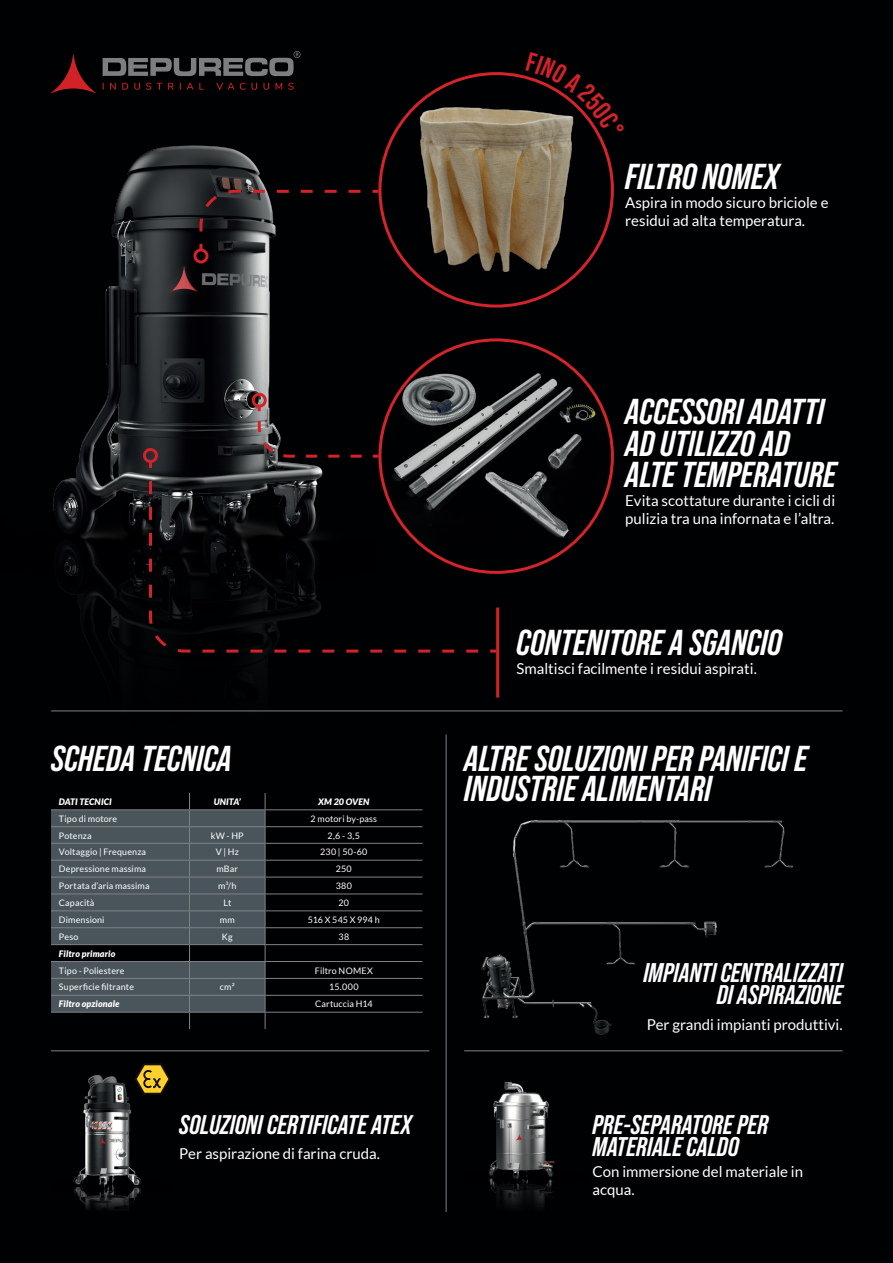
<style>
.page{position:relative;width:893px;height:1263px;background:#000103}
.page>*{position:absolute;margin:0;border:0;box-sizing:border-box;transform-origin:0 0}
.t1{font:italic 700 36px/31.5px "Bebas Neue Pro";color:#fff}
.t2{font:italic 700 27px/22.5px "Bebas Neue Pro";color:#fff}
.t3{font:15px/18px "Lato";color:#fff}
.t4{font:9px "Lato";letter-spacing:.015em;color:#fff}
.t5{font:italic 900 9px "Lato";letter-spacing:.01em;color:#fff}
</style>
<div class="page">
<img style="left:445px;top:803px;width:348px;height:247px">
<div style="left:1px;top:141px;width:379px;height:615px;background:#fff;opacity:.9"></div>
<img style="left:388px;top:350px;width:210px;height:210px">
<img style="left:414px;top:108px;width:164px;height:164px">
<svg style="left:256px;top:403px;width:125px;height:55px"></svg>
<div style="left:252px;top:393px;width:15px;height:15px;border:3px solid #d3222a;border-radius:50%"></div>
<svg style="left:147px;top:458px;width:352px;height:196px"></svg>
<div style="left:143px;top:448px;width:15px;height:15px;border:3px solid #d3222a;border-radius:50%"></div>
<svg style="left:198px;top:188px;width:183px;height:65px"></svg>
<div style="left:193px;top:248px;width:15px;height:15px;border:3px solid #d3222a;border-radius:50%"></div>
<hr style="left:496px;top:607px;width:3px;height:90px;background:#d3222a">
<svg style="left:51px;top:793px;width:371px;height:236px"></svg>
<hr style="left:51px;top:809px;width:139px;height:1px;background:#808285">
<hr style="left:190px;top:809px;width:75px;height:1px;background:#808285">
<hr style="left:265px;top:809px;width:157px;height:1px;background:#808285">
<hr style="left:51px;top:826px;width:139px;height:1px;background:#808285">
<hr style="left:190px;top:826px;width:75px;height:1px;background:#808285">
<hr style="left:265px;top:826px;width:157px;height:1px;background:#808285">
<hr style="left:51px;top:843px;width:139px;height:1px;background:#808285">
<hr style="left:190px;top:843px;width:75px;height:1px;background:#808285">
<hr style="left:265px;top:843px;width:157px;height:1px;background:#808285">
<hr style="left:51px;top:860px;width:139px;height:1px;background:#808285">
<hr style="left:190px;top:860px;width:75px;height:1px;background:#808285">
<hr style="left:265px;top:860px;width:157px;height:1px;background:#808285">
<hr style="left:51px;top:877px;width:139px;height:1px;background:#808285">
<hr style="left:190px;top:877px;width:75px;height:1px;background:#808285">
<hr style="left:265px;top:877px;width:157px;height:1px;background:#808285">
<hr style="left:51px;top:893px;width:139px;height:1px;background:#808285">
<hr style="left:190px;top:893px;width:75px;height:1px;background:#808285">
<hr style="left:265px;top:893px;width:157px;height:1px;background:#808285">
<hr style="left:51px;top:910px;width:139px;height:1px;background:#808285">
<hr style="left:190px;top:910px;width:75px;height:1px;background:#808285">
<hr style="left:265px;top:910px;width:157px;height:1px;background:#808285">
<hr style="left:51px;top:927px;width:139px;height:1px;background:#808285">
<hr style="left:190px;top:927px;width:75px;height:1px;background:#808285">
<hr style="left:265px;top:927px;width:157px;height:1px;background:#808285">
<hr style="left:51px;top:944px;width:139px;height:1px;background:#808285">
<hr style="left:190px;top:944px;width:75px;height:1px;background:#808285">
<hr style="left:265px;top:944px;width:157px;height:1px;background:#808285">
<hr style="left:51px;top:961px;width:139px;height:1px;background:#808285">
<hr style="left:190px;top:961px;width:75px;height:1px;background:#808285">
<hr style="left:265px;top:961px;width:157px;height:1px;background:#808285">
<hr style="left:51px;top:978px;width:139px;height:1px;background:#808285">
<hr style="left:190px;top:978px;width:75px;height:1px;background:#808285">
<hr style="left:265px;top:978px;width:157px;height:1px;background:#808285">
<hr style="left:51px;top:995px;width:139px;height:1px;background:#808285">
<hr style="left:190px;top:995px;width:75px;height:1px;background:#808285">
<hr style="left:265px;top:995px;width:157px;height:1px;background:#808285">
<hr style="left:51px;top:1012px;width:139px;height:1px;background:#808285">
<hr style="left:190px;top:1012px;width:75px;height:1px;background:#808285">
<hr style="left:265px;top:1012px;width:157px;height:1px;background:#808285">
<hr style="left:51px;top:710px;width:792px;height:1px;background:#808285">
<hr style="left:464px;top:1050px;width:379px;height:1px;background:#808285">
<hr style="left:51px;top:1050px;width:378px;height:1px;background:#808285">
<hr style="left:446px;top:734px;width:1px;height:478px;background:#808285">
<img style="left:489px;top:1082px;width:66px;height:125px">
<img style="left:73px;top:1075px;width:68px;height:135px">
<svg style="left:51px;top:54px;width:45px;height:39px"></svg>
<svg style="left:110px;top:83px;width:6px;height:7px"></svg>
<svg style="left:122px;top:83px;width:6px;height:7px"></svg>
<svg style="left:134px;top:83px;width:6px;height:7px"></svg>
<svg style="left:146px;top:83px;width:5px;height:7px"></svg>
<svg style="left:168px;top:83px;width:6px;height:7px"></svg>
<svg style="left:187px;top:83px;width:6px;height:7px"></svg>
<svg style="left:199px;top:83px;width:5px;height:7px"></svg>
<svg style="left:216px;top:83px;width:18px;height:7px"></svg>
<svg style="left:240px;top:83px;width:5px;height:7px"></svg>
<svg style="left:251px;top:83px;width:6px;height:7px"></svg>
<svg style="left:263px;top:83px;width:6px;height:7px"></svg>
<svg style="left:276px;top:83px;width:6px;height:7px"></svg>
<svg style="left:288px;top:83px;width:6px;height:7px"></svg>
<svg style="left:103px;top:51px;width:197px;height:25px"></svg>
<svg style="left:134px;top:1064px;width:36px;height:31px"></svg>
<svg style="left:525px;top:75px;width:74px;height:57px"></svg>
<h1 class="t1" style="left:625px;top:161px;width:155px">FILTRO NOMEX</h1>
<h3 class="t3" style="left:625px;top:194px;width:205px">Aspira in modo sicuro briciole e residui ad alta temperatura.</h3>
<h1 class="t1" style="left:625px;top:395px;width:212px">ACCESSORI ADATTI<br>AD UTILIZZO AD<br>ALTE TEMPERATURE</h1>
<h3 class="t3" style="left:625px;top:492px;width:211px">Evita scottature durante i cicli di pulizia tra una infornata e l’altra.</h3>
<h1 class="t1" style="left:517px;top:627px;width:267px">CONTENITORE A SGANCIO</h1>
<h1 class="t1" style="left:51px;top:742px;width:182px">SCHEDA TECNICA</h1>
<p class="t5" style="left:59px;top:796px;width:54px">DATI TECNICI</p>
<p class="t5" style="left:214px;top:796px;width:29px">UNITA’</p>
<p class="t5" style="left:318px;top:796px;width:53px">XM 20 OVEN</p>
<p class="t4" style="left:59px;top:814px;width:60px">Tipo di motore</p>
<p class="t4" style="left:311px;top:814px;width:68px">2 motori by-pass</p>
<p class="t4" style="left:59px;top:830px;width:34px">Potenza</p>
<p class="t4" style="left:211px;top:830px;width:34px">kW - HP</p>
<p class="t4" style="left:328px;top:830px;width:34px">2,6 - 3,5</p>
<p class="t4" style="left:59px;top:847px;width:89px">Voltaggio | Frequenza</p>
<p class="t4" style="left:216px;top:847px;width:25px">V | Hz</p>
<p class="t4" style="left:320px;top:847px;width:49px">230 | 50-60</p>
<p class="t4" style="left:59px;top:864px;width:89px">Depressione massima</p>
<p class="t4" style="left:216px;top:864px;width:23px">mBar</p>
<p class="t4" style="left:336px;top:864px;width:17px">250</p>
<p class="t4" style="left:59px;top:881px;width:92px">Portata d’aria massima</p>
<p class="t4" style="left:218px;top:881px;width:20px">m³/h</p>
<p class="t4" style="left:336px;top:881px;width:18px">380</p>
<p class="t4" style="left:59px;top:898px;width:37px">Capacità</p>
<p class="t4" style="left:223px;top:898px;width:9px">Lt</p>
<p class="t4" style="left:339px;top:898px;width:12px">20</p>
<p class="t4" style="left:59px;top:915px;width:47px">Dimensioni</p>
<p class="t4" style="left:220px;top:915px;width:16px">mm</p>
<p class="t4" style="left:308px;top:915px;width:73px">516 X 545 X 994 h</p>
<p class="t4" style="left:59px;top:931px;width:21px">Peso</p>
<p class="t4" style="left:222px;top:931px;width:13px">Kg</p>
<p class="t4" style="left:338px;top:931px;width:12px">38</p>
<p class="t5" style="left:59px;top:948px;width:58px">Filtro primario</p>
<p class="t4" style="left:59px;top:965px;width:67px">Tipo - Poliestere</p>
<p class="t4" style="left:315px;top:965px;width:59px">Filtro NOMEX</p>
<p class="t4" style="left:59px;top:982px;width:77px">Superficie filtrante</p>
<p class="t4" style="left:220px;top:982px;width:16px">cm²</p>
<p class="t4" style="left:329px;top:982px;width:31px">15.000</p>
<p class="t5" style="left:59px;top:999px;width:62px">Filtro opzionale</p>
<p class="t4" style="left:315px;top:999px;width:59px">Cartuccia H14</p>
<h3 class="t3" style="left:517px;top:660px;width:242px">Smaltisci facilmente i residui aspirati.</h3>
<h1 class="t1" style="left:464px;top:743px;width:345px;line-height:30px">ALTRE SOLUZIONI PER PANIFICI E<br>INDUSTRIE ALIMENTARI</h1>
<h2 class="t2" style="left:643px;top:961px;width:201px;text-align:right">IMPIANTI CENTRALIZZATI<br>DI ASPIRAZIONE</h2>
<h3 class="t3" style="left:647px;top:1015px;width:197px">Per grandi impianti produttivi.</h3>
<h2 class="t2" style="left:179px;top:1113px;width:234px">SOLUZIONI CERTIFICATE ATEX</h2>
<h2 class="t2" style="left:592px;top:1113px;width:177px">PRE-SEPARATORE PER<br>MATERIALE CALDO</h2>
<h3 class="t3" style="left:179px;top:1144px;width:202px">Per aspirazione di farina cruda.</h3>
<h3 class="t3" style="left:592px;top:1163px;width:212px">Con immersione del materiale in acqua.</h3>
</div>
